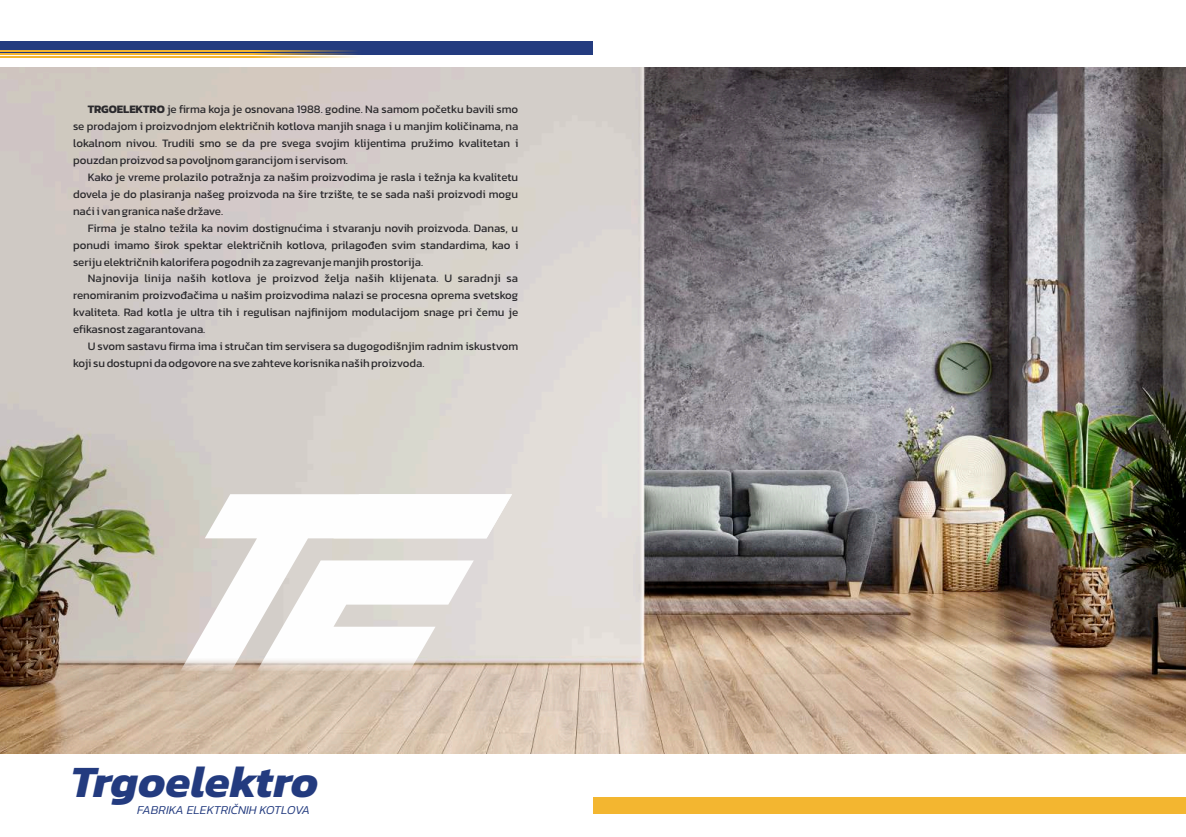
<style>
.page{position:relative;width:1186px;height:837px;background:#fff}
.page>*{position:absolute;margin:0;border:0;box-sizing:border-box;transform-origin:0 0}
.t1{font:italic 700 45.2px "Kanit";color:#233b7f}
.t2{font:italic 300 12.2px "Kanit";color:#233b7f}
.t3{font:11.5px/16.9px "Kanit";color:#2b2a2d;text-align:justify}
.s1{font-weight:700}
</style>
<div class="page">
<img style="left:0;top:57px;width:1185px;height:697px">
<svg style="left:180px;top:494px;width:332px;height:177px"></svg>
<svg style="left:333px;top:494px;width:179px;height:44px"></svg>
<div style="left:0;top:41px;width:593px;height:14px;background:#233b7f"></div>
<hr style="left:0;top:51px;width:436px;height:1px;background:#f3b630">
<hr style="left:0;top:53px;width:436px;height:2px;background:#f3b630">
<hr style="left:0;top:56px;width:436px;height:1px;background:#f3b630">
<div style="left:593px;top:797px;width:592px;height:17px;background:#f3b630"></div>
<p class="t3" style="left:73px;top:100px;width:446px;text-indent:15px"><span class="s1">TRGOELEKTRO</span> je firma koja je osnovana 1988. godine. Na samom početku bavili smo se prodajom i proizvodnjom električnih kotlova manjih snaga i u manjim količinama, na lokalnom nivou. Trudili smo se da pre svega svojim klijentima pružimo kvalitetan i pouzdan proizvod sa povoljnom garancijom i servisom.</p>
<p class="t3" style="left:73px;top:168px;width:446px;text-indent:15px">Kako je vreme prolazilo potražnja za našim proizvodima je rasla i težnja ka kvalitetu dovela je do plasiranja našeg proizvoda na šire trzište, te se sada naši proizvodi mogu naći i van granica naše države.</p>
<p class="t3" style="left:73px;top:219px;width:446px;text-indent:15px">Firma je stalno težila ka novim dostignućima i stvaranju novih proizvoda. Danas, u ponudi imamo širok spektar električnih kotlova, prilagođen svim standardima, kao i seriju električnih kalorifera pogodnih za zagrevanje manjih prostorija.</p>
<p class="t3" style="left:73px;top:270px;width:446px;text-indent:15px">Najnovija linija naših kotlova je proizvod želja naših klijenata. U saradnji sa renomiranim proizvođačima u našim proizvodima nalazi se procesna oprema svetskog kvaliteta. Rad kotla je ultra tih i regulisan najfinijom modulacijom snage pri čemu je efikasnost zagarantovana.</p>
<p class="t3" style="left:73px;top:338px;width:446px;text-indent:15px">U svom sastavu firma ima i stručan tim servisera sa dugogodišnjim radnim iskustvom koji su dostupni da odgovore na sve zahteve korisnika naših proizvoda.</p>
<h1 class="t1" style="left:71px;top:747px;width:249px">Trgoelektro</h1>
<p class="t2" style="left:137px;top:800px;width:174px">FABRIKA ELEKTRIČNIH KOTLOVA</p>
</div>
